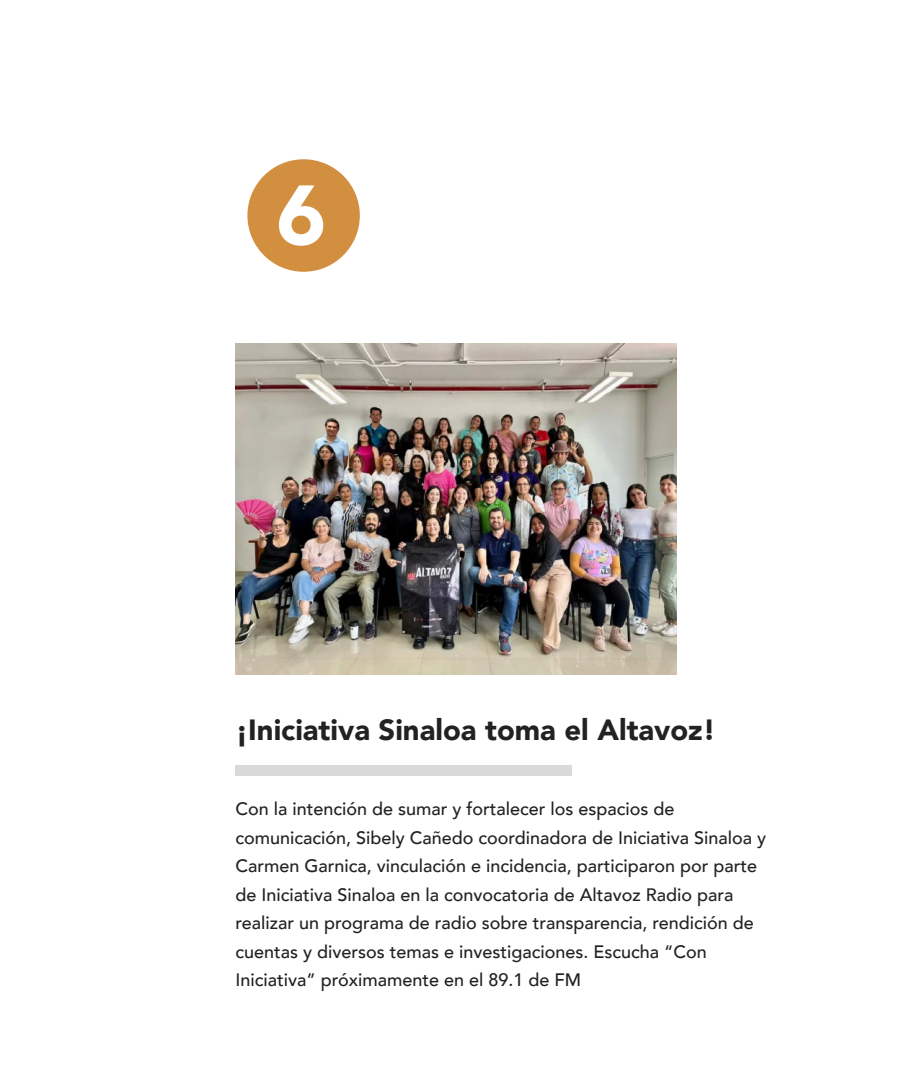
<style>
.page{position:relative;width:918px;height:1091px;background:#fff}
.page>*{position:absolute;margin:0;border:0;box-sizing:border-box;transform-origin:0 0}
.t1{font:900 83.85px "Avenir";color:#fff}
.t2{font:900 29.25px "Avenir";color:#222221}
.t3{font:500 18px/28.5px "Avenir";color:#222221}
</style>
<div class="page">
<div style="left:247px;top:159px;width:113px;height:113px;background:#d38f40;border-radius:50%"></div>
<div style="left:235px;top:765px;width:337px;height:10px;background:#d9d9d9"></div>
<img style="left:235px;top:343px;width:441px;height:331px">
<h1 class="t1" style="left:276px;top:144px;width:51px">6</h1>
<h2 class="t2" style="left:235px;top:704px;width:482px">¡Iniciativa Sinaloa toma el Altavoz!</h2>
<p class="t3" style="left:235px;top:793px;width:532px">Con la intención de sumar y fortalecer los espacios de comunicación, Sibely Cañedo coordinadora de Iniciativa Sinaloa y Carmen Garnica, vinculación e incidencia, participaron por parte de Iniciativa Sinaloa en la convocatoria de Altavoz Radio para realizar un programa de radio sobre transparencia, rendición de cuentas y diversos temas e investigaciones. Escucha “Con Iniciativa” próximamente en el 89.1 de FM</p>
</div>
